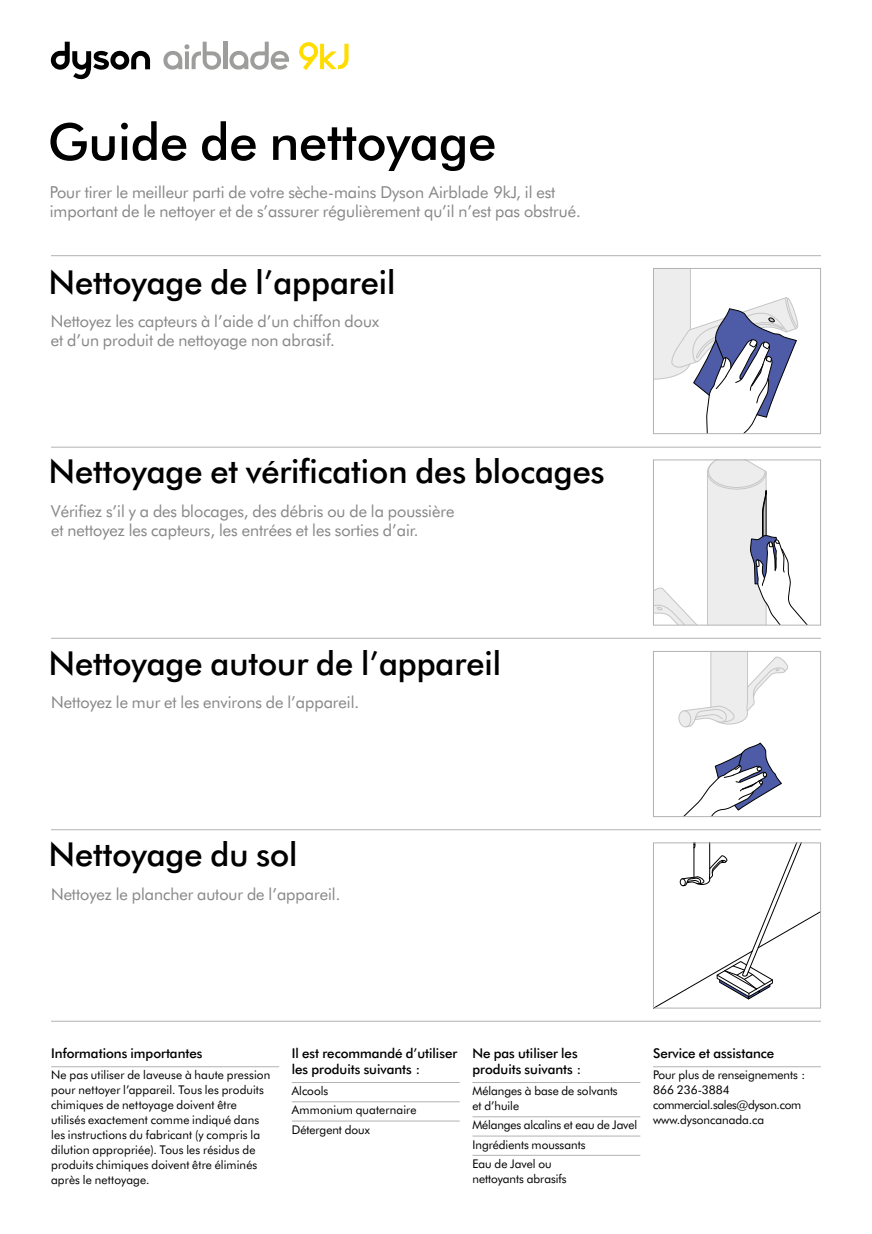
<style>
.page{position:relative;width:872px;height:1234px;background:#fff}
.page>*{position:absolute;margin:0;border:0;box-sizing:border-box;transform-origin:0 0}
.t1{font:500 51px "Futura B Tfor Dyson";color:#000}
.t2{font:500 33px "Futura B Tfor Dyson";color:#000}
.t3{font:16.5px/19.2px "Futura B Tfor Dyson";color:#878787}
.t4{font:500 13.5px/15.8px "Futura B Tfor Dyson";color:#000}
.t5{font:12px/15px "Futura B Tfor Dyson";letter-spacing:.005em;color:#000}
</style>
<div class="page">
<hr style="left:51px;top:1020px;width:770px;height:1px;background:#b3b2b2">
<svg style="left:655px;top:461px;width:151px;height:162px"></svg>
<div style="left:653px;top:459px;width:168px;height:166px;border:1px solid #b3b2b2"></div>
<svg style="left:685px;top:742px;width:97px;height:72px"></svg>
<svg style="left:678px;top:653px;width:110px;height:74px"></svg>
<div style="left:653px;top:651px;width:168px;height:165px;border:1px solid #b3b2b2"></div>
<svg style="left:656px;top:844px;width:163px;height:162px"></svg>
<div style="left:653px;top:842px;width:168px;height:166px;border:1px solid #b3b2b2"></div>
<svg style="left:655px;top:270px;width:143px;height:162px"></svg>
<div style="left:653px;top:268px;width:168px;height:166px;border:1px solid #b3b2b2"></div>
<hr style="left:292px;top:1081px;width:168px;height:1px;background:#b3b2b2">
<hr style="left:292px;top:1101px;width:168px;height:1px;background:#b3b2b2">
<hr style="left:292px;top:1120px;width:168px;height:1px;background:#b3b2b2">
<hr style="left:472px;top:1081px;width:168px;height:1px;background:#b3b2b2">
<hr style="left:472px;top:1116px;width:168px;height:1px;background:#b3b2b2">
<hr style="left:472px;top:1135px;width:168px;height:1px;background:#b3b2b2">
<hr style="left:472px;top:1154px;width:168px;height:1px;background:#b3b2b2">
<hr style="left:653px;top:1066px;width:168px;height:1px;background:#b3b2b2">
<hr style="left:51px;top:1066px;width:228px;height:1px;background:#b3b2b2">
<hr style="left:51px;top:255px;width:770px;height:1px;background:#b3b2b2">
<hr style="left:51px;top:446px;width:770px;height:1px;background:#b3b2b2">
<hr style="left:51px;top:637px;width:770px;height:1px;background:#b3b2b2">
<hr style="left:51px;top:829px;width:770px;height:1px;background:#b3b2b2">
<svg style="left:163px;top:42px;width:58px;height:28px"></svg>
<hr style="left:223px;top:42px;width:4px;height:27px;background:#9d9d9c">
<svg style="left:229px;top:42px;width:60px;height:28px"></svg>
<svg style="left:51px;top:42px;width:99px;height:38px"></svg>
<svg style="left:299px;top:42px;width:49px;height:28px"></svg>
<h1 class="t1" style="left:48px;top:106px;width:449px">Guide de nettoyage</h1>
<h3 class="t3" style="left:50px;top:182px;width:532px">Pour tirer le meilleur parti de votre sèche-mains Dyson Airblade 9kJ, il est important de le nettoyer et de s’assurer régulièrement qu’il n’est pas obstrué.</h3>
<h2 class="t2" style="left:49px;top:259px;width:348px">Nettoyage de l’appareil</h2>
<h3 class="t3" style="left:51px;top:311px;width:330px">Nettoyez les capteurs à l’aide d’un chiffon doux et d’un produit de nettoyage non abrasif.</h3>
<h2 class="t2" style="left:49px;top:448px;width:557px">Nettoyage et vérification des blocages</h2>
<h3 class="t3" style="left:51px;top:500px;width:404px">Vérifiez s’il y a des blocages, des débris ou de la poussière et nettoyez les capteurs, les entrées et les sorties d’air.</h3>
<h2 class="t2" style="left:49px;top:639px;width:453px">Nettoyage autour de l’appareil</h2>
<h3 class="t3" style="left:51px;top:692px;width:309px">Nettoyez le mur et les environs de l’appareil.</h3>
<h2 class="t2" style="left:49px;top:830px;width:250px">Nettoyage du sol</h2>
<h3 class="t3" style="left:51px;top:884px;width:291px">Nettoyez le plancher autour de l’appareil.</h3>
<p class="t4" style="left:51px;top:1044px;width:153px">Informations importantes</p>
<p class="t5" style="left:51px;top:1066px;width:221px">Ne pas utiliser de laveuse à haute pression pour nettoyer l’appareil. Tous les produits chimiques de nettoyage doivent être utilisés exactement comme indiqué dans les instructions du fabricant (y compris la dilution appropriée). Tous les résidus de produits chimiques doivent être éliminés après le nettoyage.</p>
<p class="t4" style="left:292px;top:1044px;width:167px">Il est recommandé d’utiliser les produits suivants :</p>
<p class="t5" style="left:292px;top:1080px;width:126px;line-height:19.2px">Alcools<br>Ammonium quaternaire<br>Détergent doux</p>
<p class="t4" style="left:472px;top:1044px;width:110px">Ne pas utiliser les produits suivants :</p>
<p class="t5" style="left:472px;top:1082px;width:147px">Mélanges à base de solvants et d’huile</p>
<p class="t5" style="left:472px;top:1114px;width:166px;line-height:19.2px">Mélanges alcalins et eau de Javel<br>Ingrédients moussants<br>Eau de Javel ou</p>
<p class="t5" style="left:472px;top:1170px;width:96px">nettoyants abrasifs</p>
<p class="t4" style="left:653px;top:1044px;width:123px">Service et assistance</p>
<p class="t5" style="left:653px;top:1066px;width:153px">Pour plus de renseignements :<br>866 236-3884 commercial.sales@dyson.com www.dysoncanada.ca</p>
</div>
